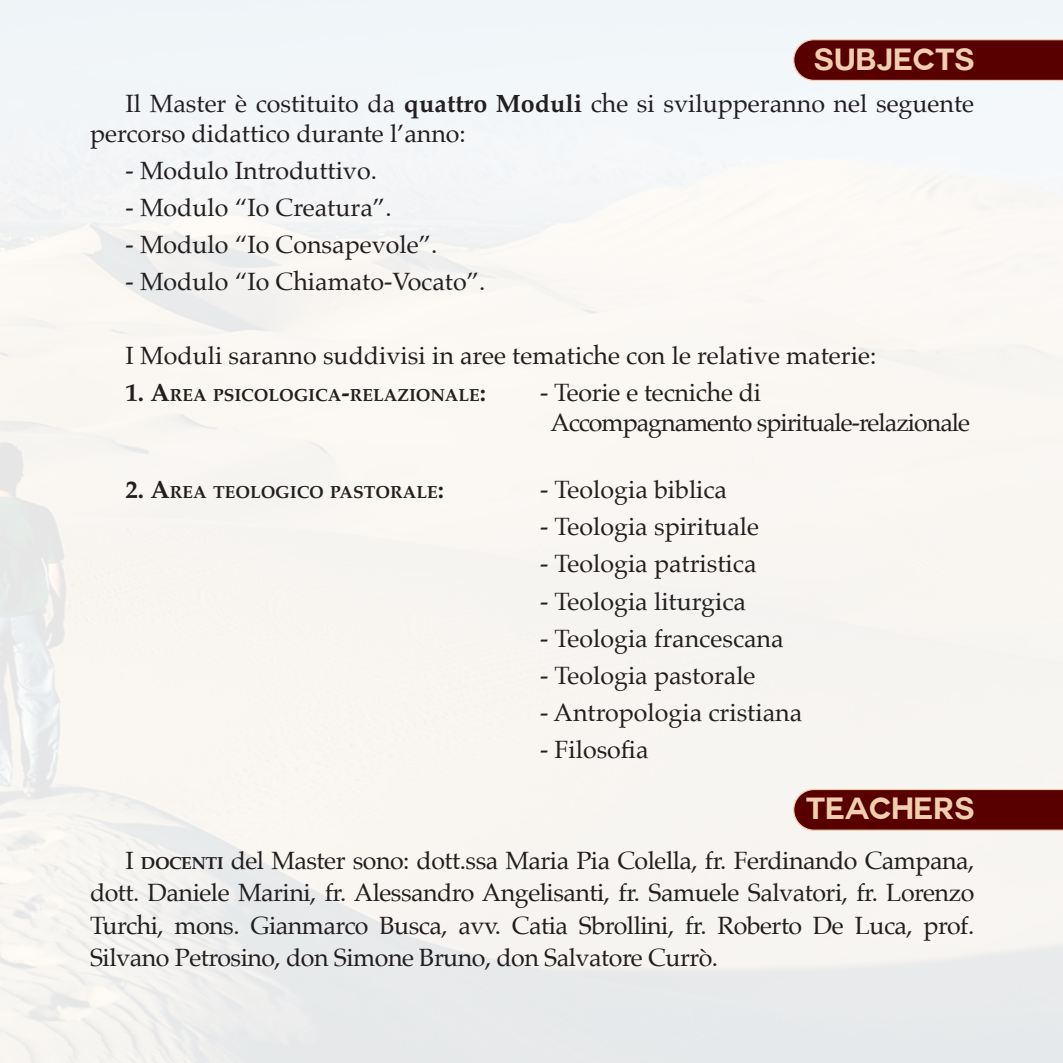
<style>
.page{position:relative;width:1063px;height:1063px;background:#fff}
.page>*{position:absolute;margin:0;border:0;box-sizing:border-box;transform-origin:0 0}
.t1{font:700 30px "Couture";color:#f0cfaf}
.t2{font:25px/32.5px "Palatino";color:#231f20}
.t3{font:25px/30px "Palatino";letter-spacing:-.04em;color:#231f20}
.t4{font:700 17.5px "Palatino";color:#231f20}
.s1{font-weight:700}
.s2{font-size:25px}
.s3{font-weight:700;font-size:17.5px}
</style>
<div class="page">
<svg style="left:793px;top:39px;width:270px;height:42px;background:#64110f"></svg>
<svg style="left:793px;top:789px;width:270px;height:42px;background:#64110f"></svg>
<p class="t1" style="left:814px;top:45px;width:161px">SUBJECTS</p>
<p class="t2" style="left:90px;top:88px;width:886px;line-height:30px;text-indent:35px">Il Master è costituito da <span class="s1">quattro Moduli</span> che si svilupperanno nel seguente percorso didattico durante l’anno:</p>
<p class="t2" style="left:125px;top:154px;width:253px">- Modulo Introduttivo.</p>
<p class="t2" style="left:125px;top:191px;width:268px">- Modulo “Io Creatura”.</p>
<p class="t2" style="left:125px;top:228px;width:314px">- Modulo “Io Consapevole”.</p>
<p class="t2" style="left:125px;top:265px;width:362px">- Modulo “Io Chiamato-Vocato”.</p>
<p class="t2" style="left:125px;top:339px;width:752px">I Moduli saranno suddivisi in aree tematiche con le relative materie:</p>
<p class="t4" style="left:125px;top:380px;width:362px"><span class="s2">1.</span> <span class="s2">A</span>REA PSICOLOGICA<span class="s2">-</span>RELAZIONALE<span class="s2">:</span></p>
<p class="t3" style="left:550px;top:378px;width:421px;text-indent:-10px">- Teorie e tecniche di<br>Accompagnamento spirituale-relazionale</p>
<p class="t4" style="left:125px;top:477px;width:320px"><span class="s2">2.</span> <span class="s2">A</span>REA TEOLOGICO PASTORALE<span class="s2">:</span></p>
<p class="t2" style="left:540px;top:473px;width:189px">- Teologia biblica</p>
<p class="t2" style="left:540px;top:511px;width:221px">- Teologia spirituale</p>
<p class="t2" style="left:540px;top:548px;width:218px">- Teologia patristica</p>
<p class="t2" style="left:540px;top:585px;width:208px">- Teologia liturgica</p>
<p class="t2" style="left:540px;top:622px;width:245px">- Teologia francescana</p>
<p class="t2" style="left:540px;top:659px;width:217px">- Teologia pastorale</p>
<p class="t2" style="left:540px;top:696px;width:264px">- Antropologia cristiana</p>
<p class="t2" style="left:540px;top:733px;width:110px">- Filosofia</p>
<p class="t1" style="left:806px;top:795px;width:170px">TEACHERS</p>
<p class="t2" style="left:90px;top:844px;width:886px;text-align:justify;text-indent:35px">I <span class="s3">DOCENTI</span> del Master sono: dott.ssa Maria Pia Colella, fr. Ferdinando Campana, dott. Daniele Marini, fr. Alessandro Angelisanti, fr. Samuele Salvatori, fr. Lorenzo Turchi, mons. Gianmarco Busca, avv. Catia Sbrollini, fr. Roberto De Luca, prof.<br>Silvano Petrosino, don Simone Bruno, don Salvatore Currò.</p>
</div>
